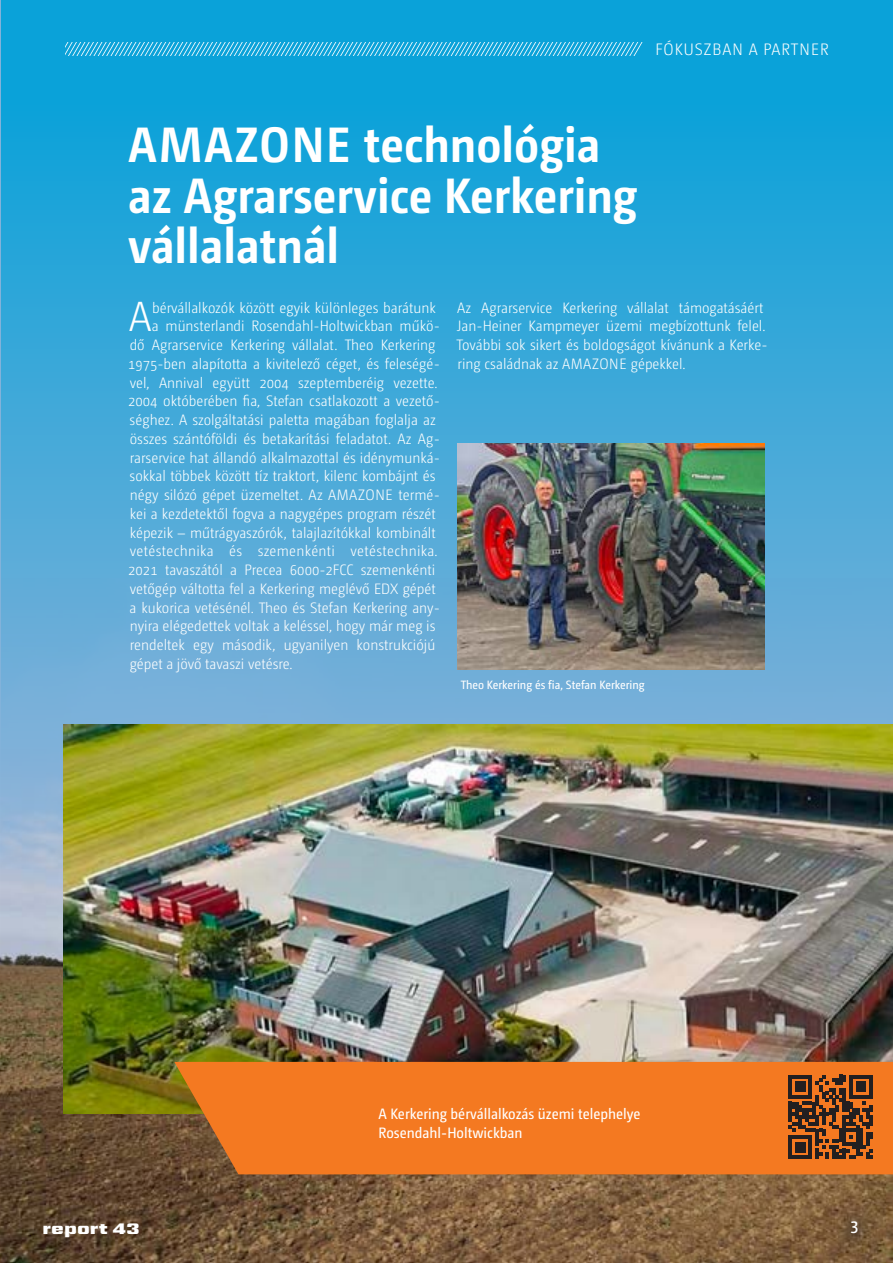
<style>
.page{position:relative;width:893px;height:1263px;background:#fff}
.page>*{position:absolute;margin:0;border:0;box-sizing:border-box;transform-origin:0 0}
.t1{font:700 49.5px/50.2px "Camingo Dos Pro S Cd";color:#fff}
.t2{font:300 42px "Camingo Dos Pro S Cd";color:#fff}
.t3{font:300 16.5px "Camingo Dos Pro S Cd";letter-spacing:.065em;color:#fff}
.t4{font:600 16.5px "Camingo Dos Pro S Cd";color:#fff}
.t5{font:300 15px/18.8px "Camingo Dos Pro S Cd";color:#fff}
.t6{font:15px/18.8px "Camingo Dos Pro S Cd";color:#fff}
.t7{font:300 15px "Camingo Dos Pro S Cd";letter-spacing:.02em;color:#fff}
.t8{font:15px "Amazone VI Bl";color:#fff}
.t9{font:12px "Camingo Dos Pro S Cd";color:#fff}
</style>
<div class="page">
<svg style="left:2px;top:0;width:891px;height:579px;background:#2aa6d8"></svg>
<img style="left:2px;top:579px;width:891px;height:684px">
<img style="left:64px;top:724px;width:829px;height:389px">
<div style="left:174px;top:1062px;width:719px;height:112px;background:#f47921"></div>
<img style="left:457px;top:444px;width:307px;height:225px">
<div style="left:833px;top:1203px;width:42px;height:48px;background:#231f20;opacity:.75"></div>
<svg style="left:789px;top:1075px;width:84px;height:84px;background:#774320"></svg>
<svg style="left:65px;top:43px;width:813px;height:12px;background:#2fb0de"></svg>
<p class="t3" style="left:655px;top:40px;width:175px">FÓKUSZBAN A PARTNER</p>
<h1 class="t1" style="left:128px;top:119px;width:511px">AMAZONE technológia az Agrarservice Kerkering vállalatnál</h1>
<h2 class="t2" style="left:129px;top:293px;width:24px">A</h2>
<p class="t5" style="left:152px;top:298px;width:285px">bérvállalkozók között egyik különleges barátunk</p>
<p class="t5" style="left:152px;top:317px;width:290px">a münsterlandi Rosendahl-Holtwickban műkö-</p>
<p class="t5" style="left:130px;top:335px;width:307px">dő Agrarservice Kerkering vállalat. Theo Kerkering</p>
<p class="t5" style="left:128px;top:354px;width:313px">1975-ben alapította a kivitelező céget, és feleségé-</p>
<p class="t5" style="left:130px;top:373px;width:309px">vel, Annival együtt 2004 szeptemberéig vezette.</p>
<p class="t5" style="left:128px;top:392px;width:313px">2004 októberében fia, Stefan csatlakozott a vezető-</p>
<p class="t5" style="left:130px;top:410px;width:308px">séghez. A szolgáltatási paletta magában foglalja az</p>
<p class="t5" style="left:130px;top:429px;width:312px">összes szántóföldi és betakarítási feladatot. Az Ag-</p>
<p class="t5" style="left:130px;top:448px;width:312px">rarservice hat állandó alkalmazottal és idénymunká-</p>
<p class="t5" style="left:130px;top:467px;width:307px">sokkal többek között tíz traktort, kilenc kombájnt és</p>
<p class="t5" style="left:130px;top:485px;width:312px">négy silózó gépet üzemeltet. Az AMAZONE termé-</p>
<p class="t5" style="left:130px;top:504px;width:307px">kei a kezdetektől fogva a nagygépes program részét</p>
<p class="t5" style="left:130px;top:523px;width:307px">képezik – műtrágyaszórók, talajlazítókkal kombinált</p>
<p class="t7" style="left:130px;top:542px;width:309px">vetéstechnika és szemenkénti vetéstechnika.</p>
<p class="t5" style="left:128px;top:560px;width:308px">2021 tavaszától a Precea 6000-2FCC szemenkénti</p>
<p class="t5" style="left:130px;top:579px;width:307px">vetőgép váltotta fel a Kerkering meglévő EDX gépét</p>
<p class="t5" style="left:130px;top:598px;width:312px">a kukorica vetésénél. Theo és Stefan Kerkering an -</p>
<p class="t5" style="left:130px;top:617px;width:307px">nyira elégedettek voltak a keléssel, hogy már meg is</p>
<p class="t5" style="left:130px;top:635px;width:307px">rendeltek egy második, ugyanilyen konstrukciójú</p>
<p class="t5" style="left:130px;top:654px;width:164px">gépet a jövő tavaszi vetésre.</p>
<p class="t5" style="left:456px;top:298px;width:313px">Az Agrarservice Kerkering vállalat támogatásáért Jan-Heiner Kampmeyer üzemi megbízottunk felel.<br>További sok sikert és boldogságot kívánunk a Kerke&shy;ring családnak az AMAZONE gépekkel.</p>
<p class="t9" style="left:461px;top:677px;width:185px">Theo Kerkering és fia, Stefan Kerkering</p>
<p class="t6" style="left:378px;top:1104px;width:264px">A Kerkering bérvállalkozás üzemi telephelye<br>Rosendahl-Holtwickban</p>
<p class="t8" style="left:43px;top:1220px;width:98px">report 43</p>
<p class="t4" style="left:850px;top:1217px;width:10px">3</p>
</div>
